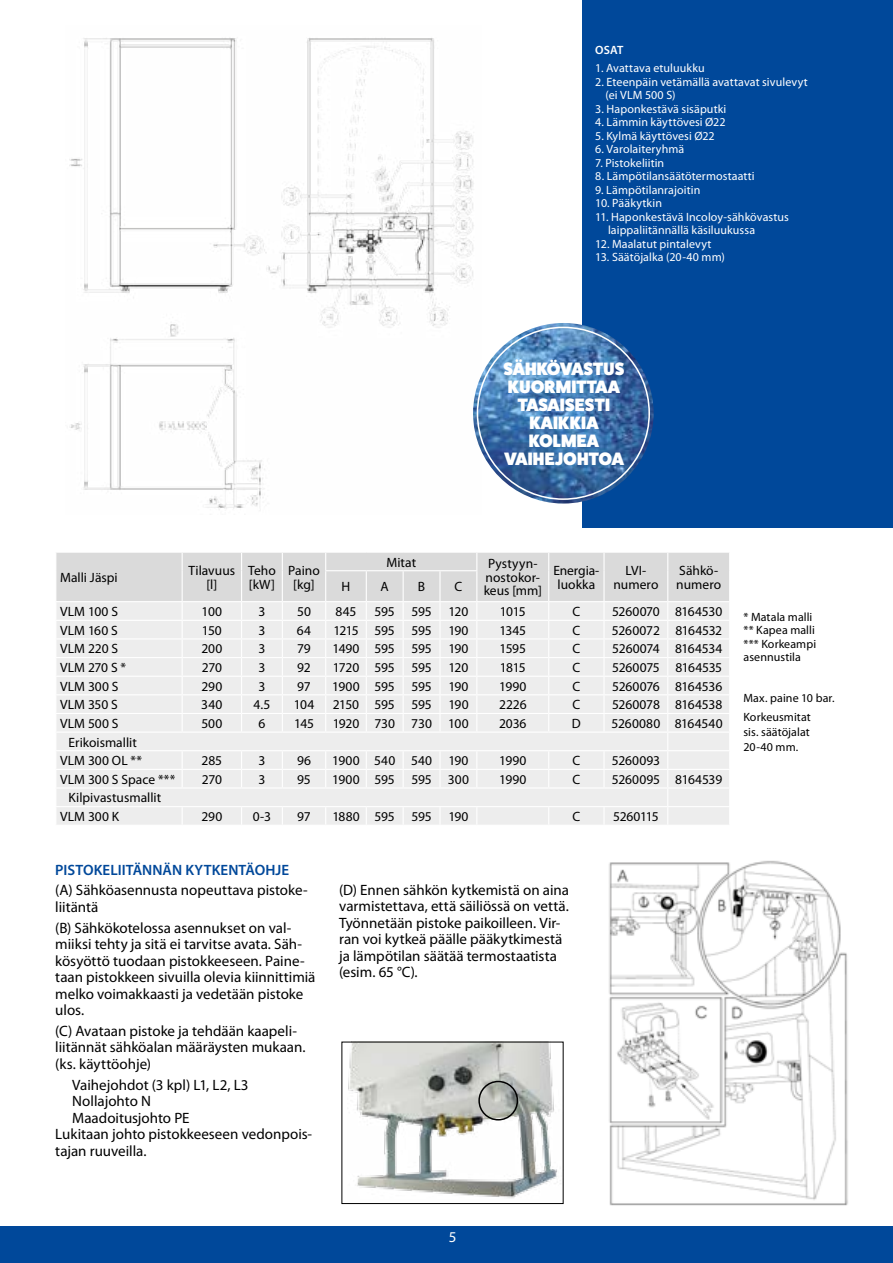
<style>
.page{position:relative;width:893px;height:1263px;background:#fff}
.page>*{position:absolute;margin:0;border:0;box-sizing:border-box;transform-origin:0 0}
.t1{font:800 18px/18px "Fat Frank";letter-spacing:.01em;color:#fff;text-align:center}
.t2{font:15px/16.5px "Myriad Pro";color:#000}
.t3{font:600 15px "Myriad Pro";letter-spacing:.005em;color:#00489a}
.t4{font:15px "Myriad Pro";color:#fff}
.t5{font:13.5px/13.5px "Myriad Pro";color:#000;text-align:center}
.t6{font:13.5px "Myriad Pro";letter-spacing:-.02em;color:#000}
.t7{font:13.5px "Myriad Pro";letter-spacing:-.03em;color:#000}
.t8{font:12px/13.5px "Myriad Pro";letter-spacing:.005em;color:#fff}
.t9{font:12px/13.5px "Myriad Pro";letter-spacing:.005em;color:#000}
.t10{font:600 12px "Myriad Pro";color:#fff}
</style>
<div class="page">
<img style="left:69px;top:38px;width:412px;height:472px">
<img style="left:609px;top:860px;width:239px;height:346px">
<div style="left:0;top:1226px;width:893px;height:37px;background:#00489a"></div>
<div style="left:582px;top:0;width:311px;height:527px;background:#00489a"></div>
<img style="left:348px;top:1044px;width:213px;height:154px">
<svg style="left:56px;top:552px;width:673px;height:273px;background:#eaeaea"></svg>
<div style="left:478px;top:1081px;width:40px;height:39px;border:2px solid #000;border-radius:50%"></div>
<img style="left:473px;top:323px;width:181px;height:180px;border-radius:90px">
<p class="t10" style="left:595px;top:42px;width:30px">OSAT</p>
<p class="t8" style="left:595px;top:61px;width:111px">1. Avattava etuluukku</p>
<p class="t8" style="left:605px;top:75px;width:204px;text-indent:-10px">2. Eteenpäin vetämällä avattavat sivulevyt (ei VLM 500 S)</p>
<p class="t8" style="left:595px;top:102px;width:133px">3. Haponkestävä sisäputki</p>
<p class="t8" style="left:595px;top:115px;width:132px">4. Lämmin käyttövesi Ø22</p>
<p class="t8" style="left:595px;top:129px;width:121px">5. Kylmä käyttövesi Ø22</p>
<p class="t8" style="left:595px;top:142px;width:91px">6. Varolaiteryhmä</p>
<p class="t8" style="left:595px;top:156px;width:70px">7. Pistokeliitin</p>
<p class="t8" style="left:595px;top:169px;width:161px">8. Lämpötilansäätötermostaatti</p>
<p class="t8" style="left:595px;top:183px;width:107px">9. Lämpötilanrajoitin</p>
<p class="t8" style="left:595px;top:196px;width:68px">10. Pääkytkin</p>
<p class="t8" style="left:608px;top:210px;width:182px;text-indent:-13px">11. Haponkestävä Incoloy-sähkövastus laippaliitännällä käsiluukussa</p>
<p class="t8" style="left:595px;top:237px;width:118px">12. Maalatut pintalevyt</p>
<p class="t8" style="left:595px;top:250px;width:131px">13. Säätöjalka (20-40 mm)</p>
<p class="t1" style="left:503px;top:359px;width:122px">SÄHKÖVASTUS<br>KUORMITTAA<br>TASAISESTI<br>KAIKKIA<br>KOLMEA<br>VAIHEJOHTOA</p>
<p class="t5" style="left:60px;top:570px;width:59px">Malli Jäspi</p>
<p class="t5" style="left:189px;top:564px;width:48px">Tilavuus [l]</p>
<p class="t5" style="left:248px;top:564px;width:29px;text-align:left">Teho [kW]</p>
<p class="t5" style="left:288px;top:564px;width:33px">Paino [kg]</p>
<p class="t5" style="left:386px;top:555px;width:31px">Mitat</p>
<p class="t5" style="left:484px;top:557px;width:60px">Pystyyn&shy;nostokor&shy;keus [mm]</p>
<p class="t5" style="left:553px;top:564px;width:48px">Energia&shy;luokka</p>
<p class="t5" style="left:613px;top:564px;width:47px">LVI&shy;numero</p>
<p class="t5" style="left:679px;top:564px;width:41px">Sähkö-</p>
<p class="t5" style="left:342px;top:580px;width:10px">H</p>
<p class="t5" style="left:381px;top:580px;width:10px">A</p>
<p class="t5" style="left:418px;top:580px;width:9px">B</p>
<p class="t5" style="left:455px;top:580px;width:9px">C</p>
<p class="t5" style="left:676px;top:577px;width:47px">numero</p>
<p class="t5" style="left:60px;top:605px;width:59px">VLM 100 S</p>
<p class="t5" style="left:202px;top:605px;width:22px">100</p>
<p class="t5" style="left:258px;top:605px;width:8px">3</p>
<p class="t5" style="left:297px;top:605px;width:15px">50</p>
<p class="t5" style="left:336px;top:605px;width:22px">845</p>
<p class="t6" style="left:375px;top:603px;width:95px">595 595 120</p>
<p class="t5" style="left:500px;top:605px;width:27px">1015</p>
<p class="t5" style="left:572px;top:605px;width:9px">C</p>
<p class="t6" style="left:612px;top:603px;width:112px">5260070 8164530</p>
<p class="t5" style="left:60px;top:623px;width:59px">VLM 160 S</p>
<p class="t5" style="left:202px;top:623px;width:21px">150</p>
<p class="t5" style="left:258px;top:623px;width:8px">3</p>
<p class="t5" style="left:297px;top:623px;width:16px">64</p>
<p class="t7" style="left:333px;top:622px;width:137px">1215 595 595 190</p>
<p class="t5" style="left:499px;top:623px;width:28px">1345</p>
<p class="t5" style="left:572px;top:623px;width:9px">C</p>
<p class="t6" style="left:612px;top:622px;width:112px">5260072 8164532</p>
<p class="t5" style="left:60px;top:642px;width:60px">VLM 220 S</p>
<p class="t5" style="left:201px;top:642px;width:22px">200</p>
<p class="t5" style="left:258px;top:642px;width:8px">3</p>
<p class="t5" style="left:297px;top:642px;width:15px">79</p>
<p class="t5" style="left:333px;top:642px;width:138px">1490 595 595 190</p>
<p class="t5" style="left:500px;top:642px;width:28px">1595</p>
<p class="t5" style="left:572px;top:642px;width:9px">C</p>
<p class="t6" style="left:612px;top:640px;width:112px">5260074 8164534</p>
<p class="t5" style="left:60px;top:660px;width:68px">VLM 270 S *</p>
<p class="t5" style="left:202px;top:660px;width:22px">270</p>
<p class="t5" style="left:258px;top:660px;width:8px">3</p>
<p class="t5" style="left:297px;top:660px;width:15px">92</p>
<p class="t5" style="left:333px;top:660px;width:137px">1720 595 595 120</p>
<p class="t5" style="left:500px;top:660px;width:27px">1815</p>
<p class="t5" style="left:572px;top:660px;width:9px">C</p>
<p class="t6" style="left:612px;top:659px;width:112px">5260075 8164535</p>
<p class="t5" style="left:60px;top:679px;width:60px">VLM 300 S</p>
<p class="t5" style="left:201px;top:679px;width:22px">290</p>
<p class="t5" style="left:258px;top:679px;width:8px">3</p>
<p class="t5" style="left:297px;top:679px;width:15px">97</p>
<p class="t5" style="left:332px;top:679px;width:138px">1900 595 595 190</p>
<p class="t5" style="left:499px;top:679px;width:29px">1990</p>
<p class="t5" style="left:572px;top:679px;width:9px">C</p>
<p class="t6" style="left:612px;top:678px;width:112px">5260076 8164536</p>
<p class="t5" style="left:60px;top:698px;width:59px">VLM 350 S</p>
<p class="t5" style="left:201px;top:698px;width:23px">340</p>
<p class="t5" style="left:253px;top:698px;width:19px">4.5</p>
<p class="t5" style="left:294px;top:698px;width:22px">104</p>
<p class="t7" style="left:333px;top:696px;width:137px">2150 595 595 190</p>
<p class="t5" style="left:499px;top:698px;width:29px">2226</p>
<p class="t5" style="left:572px;top:698px;width:9px">C</p>
<p class="t5" style="left:612px;top:698px;width:112px">5260078 8164538</p>
<p class="t5" style="left:60px;top:716px;width:60px">VLM 500 S</p>
<p class="t5" style="left:201px;top:716px;width:22px">500</p>
<p class="t5" style="left:259px;top:716px;width:8px">6</p>
<p class="t5" style="left:294px;top:716px;width:21px">145</p>
<p class="t5" style="left:333px;top:716px;width:137px">1920 730 730 100</p>
<p class="t5" style="left:499px;top:716px;width:29px">2036</p>
<p class="t5" style="left:572px;top:716px;width:10px">D</p>
<p class="t5" style="left:612px;top:716px;width:113px">5260080 8164540</p>
<p class="t5" style="left:60px;top:732px;width:83px;line-height:18.6px">Erikoismallit<br>VLM 300 OL **</p>
<p class="t5" style="left:202px;top:754px;width:22px">285</p>
<p class="t5" style="left:258px;top:754px;width:8px">3</p>
<p class="t5" style="left:297px;top:754px;width:15px">96</p>
<p class="t5" style="left:332px;top:754px;width:138px">1900 540 540 190</p>
<p class="t5" style="left:499px;top:754px;width:29px">1990</p>
<p class="t5" style="left:572px;top:754px;width:9px">C</p>
<p class="t5" style="left:612px;top:754px;width:50px">5260093</p>
<p class="t5" style="left:60px;top:772px;width:117px">VLM 300 S Space ***</p>
<p class="t5" style="left:202px;top:772px;width:22px">270</p>
<p class="t5" style="left:258px;top:772px;width:8px">3</p>
<p class="t5" style="left:297px;top:772px;width:15px">95</p>
<p class="t5" style="left:332px;top:772px;width:138px">1900 595 595 300</p>
<p class="t5" style="left:499px;top:772px;width:29px">1990</p>
<p class="t5" style="left:572px;top:772px;width:9px">C</p>
<p class="t5" style="left:612px;top:772px;width:112px">5260095 8164539</p>
<p class="t5" style="left:60px;top:788px;width:103px;line-height:18.6px;text-align:left;text-indent:9px">Kilpivastusmallit<br>VLM 300 K</p>
<p class="t5" style="left:201px;top:809px;width:22px">290</p>
<p class="t5" style="left:253px;top:809px;width:20px">0-3</p>
<p class="t5" style="left:297px;top:809px;width:15px">97</p>
<p class="t5" style="left:332px;top:809px;width:138px">1880 595 595 190</p>
<p class="t5" style="left:572px;top:809px;width:9px">C</p>
<p class="t7" style="left:613px;top:808px;width:47px">5260115</p>
<p class="t3" style="left:55px;top:860px;width:236px">PISTOKELIITÄNNÄN KYTKENTÄOHJE</p>
<p class="t2" style="left:55px;top:882px;width:254px">(A) Sähköasennusta nopeuttava pistoke&shy;liitäntä</p>
<p class="t2" style="left:55px;top:919px;width:262px">(B) Sähkökotelossa asennukset on val&shy;miiksi tehty ja sitä ei tarvitse avata. Säh&shy;kösyöttö tuodaan pistokkeeseen. Paine&shy;taan pistokkeen sivuilla olevia kiinnittimiä melko voimakkaasti ja vedetään pistoke ulos.</p>
<p class="t2" style="left:55px;top:1022px;width:252px">(C) Avataan pistoke ja tehdään kaapeli&shy;liitännät sähköalan määräysten mukaan. (ks. käyttöohje)</p>
<p class="t2" style="left:72px;top:1076px;width:178px">Vaihejohdot (3 kpl) L1, L2, L3</p>
<p class="t2" style="left:72px;top:1093px;width:80px">Nollajohto N</p>
<p class="t2" style="left:72px;top:1109px;width:119px">Maadoitusjohto PE</p>
<p class="t2" style="left:55px;top:1126px;width:258px">Lukitaan johto pistokkeeseen vedonpois-</p>
<p class="t2" style="left:55px;top:1142px;width:93px">tajan ruuveilla.</p>
<p class="t2" style="left:339px;top:881px;width:231px">(D) Ennen sähkön kytkemistä on aina varmistettava, että säiliössä on vettä.<br>Työnnetään pistoke paikoilleen. Vir&shy;ran voi kytkeä päälle pääkytkimestä ja lämpötilan säätää termostaatista (esim. 65 °C).</p>
<p class="t9" style="left:743px;top:610px;width:74px">* Matala malli ** Kapea malli *** Korkeampi asennustila</p>
<p class="t9" style="left:743px;top:688px;width:92px;line-height:19.2px">Max. paine 10 bar.<br>Korkeusmitat</p>
<p class="t9" style="left:743px;top:724px;width:68px;line-height:15px">sis. säätöjalat<br>20-40 mm.</p>
<p class="t4" style="left:449px;top:1228px;width:9px">5</p>
</div>
